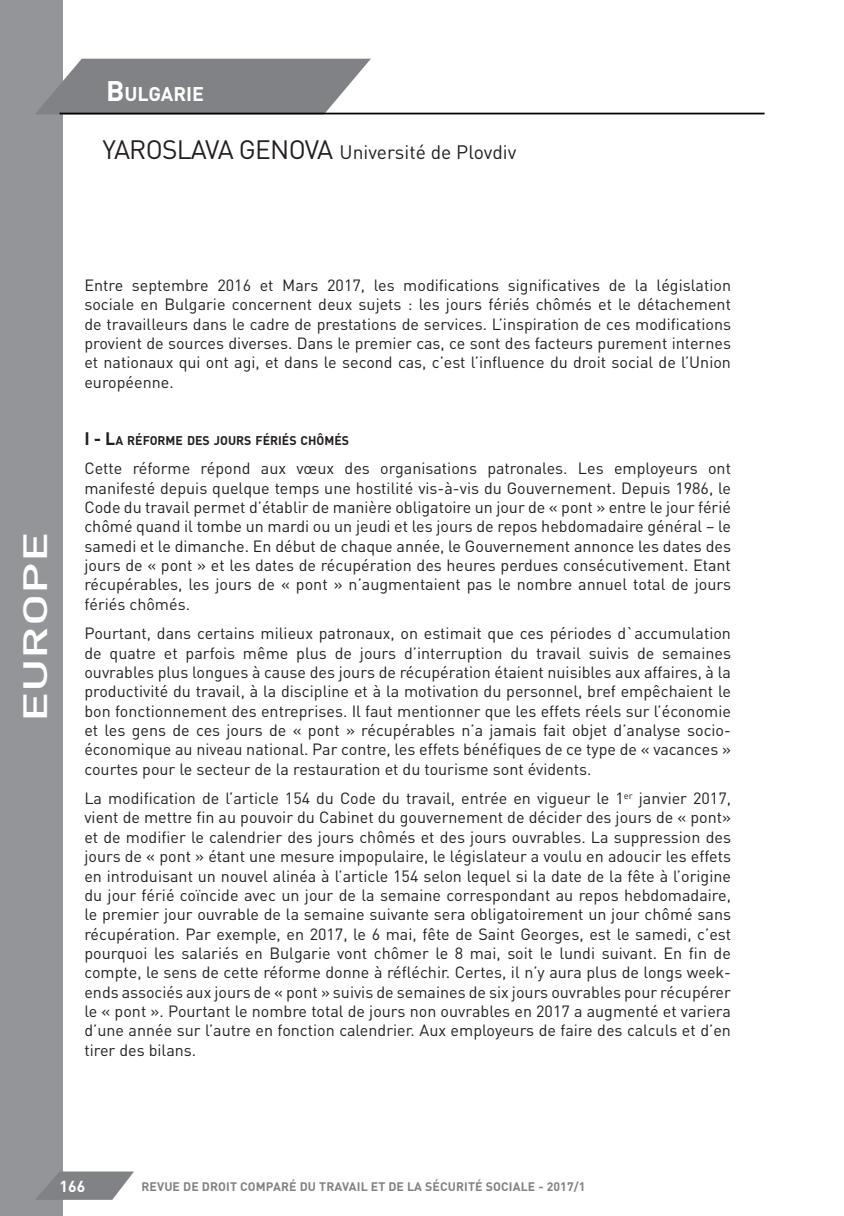
<style>
.page{position:relative;width:844px;height:1216px;background:#fff}
.page>*{position:absolute;margin:0;border:0;box-sizing:border-box;transform-origin:0 0}
.t1{font:500 33.25px "DIN";color:#fff;scale:1.5 1}
.t2{font:700 19.6px "DIN";color:#fff}
.t3{font:19.25px "DIN";color:#231f20}
.t4{font:16.1px/19.2px "DIN";color:#231f20;text-align:justify}
.t5{font:700 15.75px "DIN";color:#fff}
.t6{font:700 12.6px "DIN";color:#231f20}
.t7{font:700 12.25px "DIN";letter-spacing:.01em;color:#808285}
.s1{font-size:28px}
.s2{font-size:26.25px}
.s3{font-size:17.85px}
</style>
<div class="page">
<div style="left:0;top:0;width:62px;height:1215px;background:#939598"></div>
<svg style="left:36px;top:1171px;width:98px;height:28px"></svg>
<svg style="left:36px;top:59px;width:335px;height:55px;background:#8a8c8e"></svg>
<hr style="left:60px;top:113px;width:704px;height:1px;background:#000">
<p class="t2" style="left:106px;top:81px;width:99px"><span class="s1">B</span> ULGARIE</p>
<p class="t3" style="left:102px;top:140px;width:415px"><span class="s2">YAROSLAVA GENOVA</span> Université de Plovdiv</p>
<h1 class="t1" style="left:14px;top:722px;width:128px;rotate:-90deg">EUROPE</h1>
<p class="t4" style="left:84px;top:275px;width:648px">Entre septembre 2016 et Mars 2017, les modifications significatives de la législation sociale en Bulgarie concernent deux sujets : les jours fériés chômés et le détachement de travailleurs dans le cadre de prestations de services. L’inspiration de ces modifications provient de sources diverses. Dans le premier cas, ce sont des facteurs purement internes et nationaux qui ont agi, et dans le second cas, c’est l’influence du droit social de l’Union européenne.</p>
<p class="t6" style="left:84px;top:432px;width:265px"><span class="s3">I - L</span>A RÉFORME DES JOURS FÉRIÉS CHÔMÉS</p>
<p class="t4" style="left:84px;top:458px;width:648px">Cette réforme répond aux vœux des organisations patronales. Les employeurs ont manifesté depuis quelque temps une hostilité vis-à-vis du Gouvernement. Depuis 1986, le Code du travail permet d’établir de manière obligatoire un jour de « pont » entre le jour férié chômé quand il tombe un mardi ou un jeudi et les jours de repos hebdomadaire général – le samedi et le dimanche. En début de chaque année, le Gouvernement annonce les dates des jours de « pont » et les dates de récupération des heures perdues consécutivement. Etant récupérables, les jours de « pont » n’augmentaient pas le nombre annuel total de jours fériés chômés.</p>
<p class="t4" style="left:84px;top:623px;width:648px">Pourtant, dans certains milieux patronaux, on estimait que ces périodes d`accumulation de quatre et parfois même plus de jours d’interruption du travail suivis de semaines ouvrables plus longues à cause des jours de récupération étaient nuisibles aux affaires, à la productivité du travail, à la discipline et à la motivation du personnel, bref empêchaient le bon fonctionnement des entreprises. Il faut mentionner que les effets réels sur l’économie et les gens de ces jours de « pont » récupérables n’a jamais fait objet d’analyse socio&shy;économique au niveau national. Par contre, les effets bénéfiques de ce type de « vacances » courtes pour le secteur de la restauration et du tourisme sont évidents.</p>
<p class="t4" style="left:84px;top:788px;width:648px">La modification de l’article 154 du Code du travail, entrée en vigueur le 1<sup>er</sup> janvier 2017, vient de mettre fin au pouvoir du Cabinet du gouvernement de décider des jours de « pont» et de modifier le calendrier des jours chômés et des jours ouvrables. La suppression des jours de « pont » étant une mesure impopulaire, le législateur a voulu en adoucir les effets en introduisant un nouvel alinéa à l’article 154 selon lequel si la date de la fête à l’origine du jour férié coïncide avec un jour de la semaine correspondant au repos hebdomadaire, le premier jour ouvrable de la semaine suivante sera obligatoirement un jour chômé sans récupération. Par exemple, en 2017, le 6 mai, fête de Saint Georges, est le samedi, c’est pourquoi les salariés en Bulgarie vont chômer le 8 mai, soit le lundi suivant. En fin de compte, le sens de cette réforme donne à réfléchir. Certes, il n’y aura plus de longs week&shy;ends associés aux jours de « pont » suivis de semaines de six jours ouvrables pour récupérer le « pont ». Pourtant le nombre total de jours non ouvrables en 2017 a augmenté et variera d’une année sur l’autre en fonction calendrier. Aux employeurs de faire des calculs et d’en tirer des bilans.</p>
<p class="t5" style="left:60px;top:1176px;width:27px">166</p>
<p class="t7" style="left:141px;top:1178px;width:445px">REVUE DE DROIT COMPARÉ DU TRAVAIL ET DE LA SÉCURITÉ SOCIALE - 2017/1</p>
</div>
